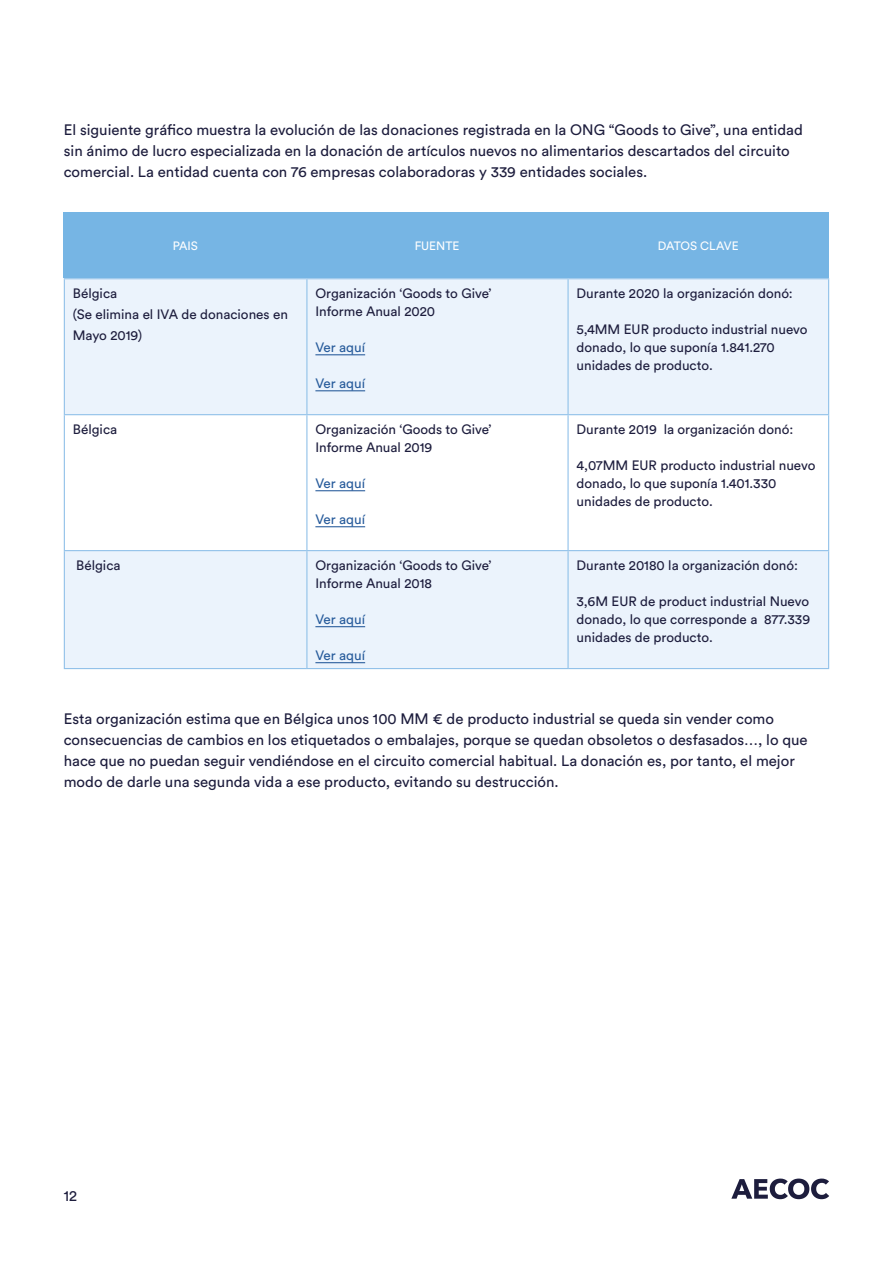
<style>
.page{position:relative;width:893px;height:1263px;background:#fff}
.page>*{position:absolute;margin:0;border:0;box-sizing:border-box;transform-origin:0 0}
.t1{font:15px/21px "Circular Std";color:#1d1d3d}
.t2{font:13.5px/18px "Circular Std";color:#1d1d3d}
.t3{font:13.5px "Circular Std";color:#275b9b}
.t4{font:12px "Circular Std";color:#fff}
</style>
<div class="page">
<svg style="left:731px;top:1178px;width:98px;height:21px"></svg>
<svg style="left:65px;top:279px;width:763px;height:389px;fill:#ebf3fc"></svg>
<hr style="left:306px;top:279px;width:1px;height:135px;background:#91c1e9">
<hr style="left:567px;top:279px;width:2px;height:135px;background:#91c1e9">
<hr style="left:828px;top:279px;width:1px;height:135px;background:#91c1e9">
<hr style="left:64px;top:414px;width:243px;height:1px;background:#91c1e9">
<hr style="left:307px;top:414px;width:261px;height:1px;background:#91c1e9">
<hr style="left:306px;top:415px;width:1px;height:135px;background:#91c1e9">
<hr style="left:568px;top:414px;width:261px;height:1px;background:#91c1e9">
<hr style="left:567px;top:415px;width:2px;height:135px;background:#91c1e9">
<hr style="left:828px;top:415px;width:1px;height:135px;background:#91c1e9">
<hr style="left:64px;top:550px;width:243px;height:1px;background:#91c1e9">
<hr style="left:307px;top:550px;width:261px;height:1px;background:#91c1e9">
<hr style="left:306px;top:551px;width:1px;height:117px;background:#91c1e9">
<hr style="left:568px;top:550px;width:261px;height:1px;background:#91c1e9">
<hr style="left:567px;top:551px;width:2px;height:117px;background:#91c1e9">
<hr style="left:828px;top:551px;width:1px;height:117px;background:#91c1e9">
<hr style="left:64px;top:668px;width:243px;height:1px;background:#91c1e9">
<hr style="left:307px;top:668px;width:261px;height:1px;background:#91c1e9">
<hr style="left:568px;top:668px;width:261px;height:1px;background:#91c1e9">
<hr style="left:64px;top:278px;width:243px;height:1px;background:#91c1e9">
<hr style="left:64px;top:279px;width:1px;height:135px;background:#91c1e9">
<hr style="left:307px;top:278px;width:261px;height:1px;background:#91c1e9">
<hr style="left:568px;top:278px;width:261px;height:1px;background:#91c1e9">
<hr style="left:64px;top:415px;width:1px;height:135px;background:#91c1e9">
<hr style="left:64px;top:551px;width:1px;height:117px;background:#91c1e9">
<hr style="left:315px;top:354px;width:50px;height:1px;background:#275b9b">
<hr style="left:315px;top:390px;width:50px;height:1px;background:#275b9b">
<hr style="left:315px;top:490px;width:50px;height:1px;background:#275b9b">
<hr style="left:315px;top:526px;width:50px;height:1px;background:#275b9b">
<hr style="left:315px;top:626px;width:50px;height:1px;background:#275b9b">
<hr style="left:315px;top:662px;width:50px;height:1px;background:#275b9b">
<div style="left:64px;top:212px;width:243px;height:66px;background:#76b5e4"></div>
<div style="left:306px;top:212px;width:262px;height:66px;background:#76b5e4"></div>
<div style="left:567px;top:212px;width:262px;height:66px;background:#76b5e4"></div>
<p class="t1" style="left:64px;top:120px;width:741px">El siguiente gráfico muestra la evolución de las donaciones registrada en la ONG “Goods to Give”, una entidad sin ánimo de lucro especializada en la donación de artículos nuevos no alimentarios descartados del circuito comercial. La entidad cuenta con 76 empresas colaboradoras y 339 entidades sociales.</p>
<p class="t4" style="left:173px;top:238px;width:27px">PAIS</p>
<p class="t4" style="left:415px;top:238px;width:46px">FUENTE</p>
<p class="t4" style="left:658px;top:238px;width:82px">DATOS CLAVE</p>
<p class="t2" style="left:73px;top:283px;width:217px;line-height:21px">Bélgica<br>(Se elimina el IVA de donaciones en<br>Mayo 2019)</p>
<p class="t2" style="left:315px;top:284px;width:178px">Organización ‘Goods to Give’<br>Informe Anual 2020</p>
<p class="t3" style="left:315px;top:339px;width:51px">Ver aquí</p>
<p class="t3" style="left:315px;top:375px;width:51px">Ver aquí</p>
<p class="t2" style="left:73px;top:420px;width:46px">Bélgica</p>
<p class="t2" style="left:315px;top:420px;width:178px">Organización ‘Goods to Give’<br>Informe Anual 2019</p>
<p class="t3" style="left:315px;top:475px;width:51px">Ver aquí</p>
<p class="t3" style="left:315px;top:511px;width:51px">Ver aquí</p>
<p class="t2" style="left:76px;top:556px;width:46px">Bélgica</p>
<p class="t2" style="left:315px;top:556px;width:178px">Organización ‘Goods to Give’<br>Informe Anual 2018</p>
<p class="t3" style="left:315px;top:611px;width:51px">Ver aquí</p>
<p class="t3" style="left:315px;top:647px;width:51px">Ver aquí</p>
<p class="t2" style="left:577px;top:284px;width:218px">Durante 2020 la organización donó:</p>
<p class="t2" style="left:577px;top:320px;width:232px">5,4MM EUR producto industrial nuevo donado, lo que suponía 1.841.270 unidades de producto.</p>
<p class="t2" style="left:577px;top:420px;width:218px">Durante 2019 la organización donó:</p>
<p class="t2" style="left:577px;top:456px;width:240px">4,07MM EUR producto industrial nuevo donado, lo que suponía 1.401.330 unidades de producto.</p>
<p class="t2" style="left:577px;top:556px;width:223px">Durante 20180 la organización donó:</p>
<p class="t2" style="left:577px;top:592px;width:235px;text-align:justify">3,6M EUR de product industrial Nuevo donado, lo que corresponde a 877.339 unidades de producto.</p>
<p class="t1" style="left:64px;top:708px;width:745px">Esta organización estima que en Bélgica unos 100 MM € de producto industrial se queda sin vender como consecuencias de cambios en los etiquetados o embalajes, porque se quedan obsoletos o desfasados…, lo que hace que no puedan seguir vendiéndose en el circuito comercial habitual. La donación es, por tanto, el mejor modo de darle una segunda vida a ese producto, evitando su destrucción.</p>
<p class="t1" style="left:64px;top:1185px;width:15px">12</p>
</div>
